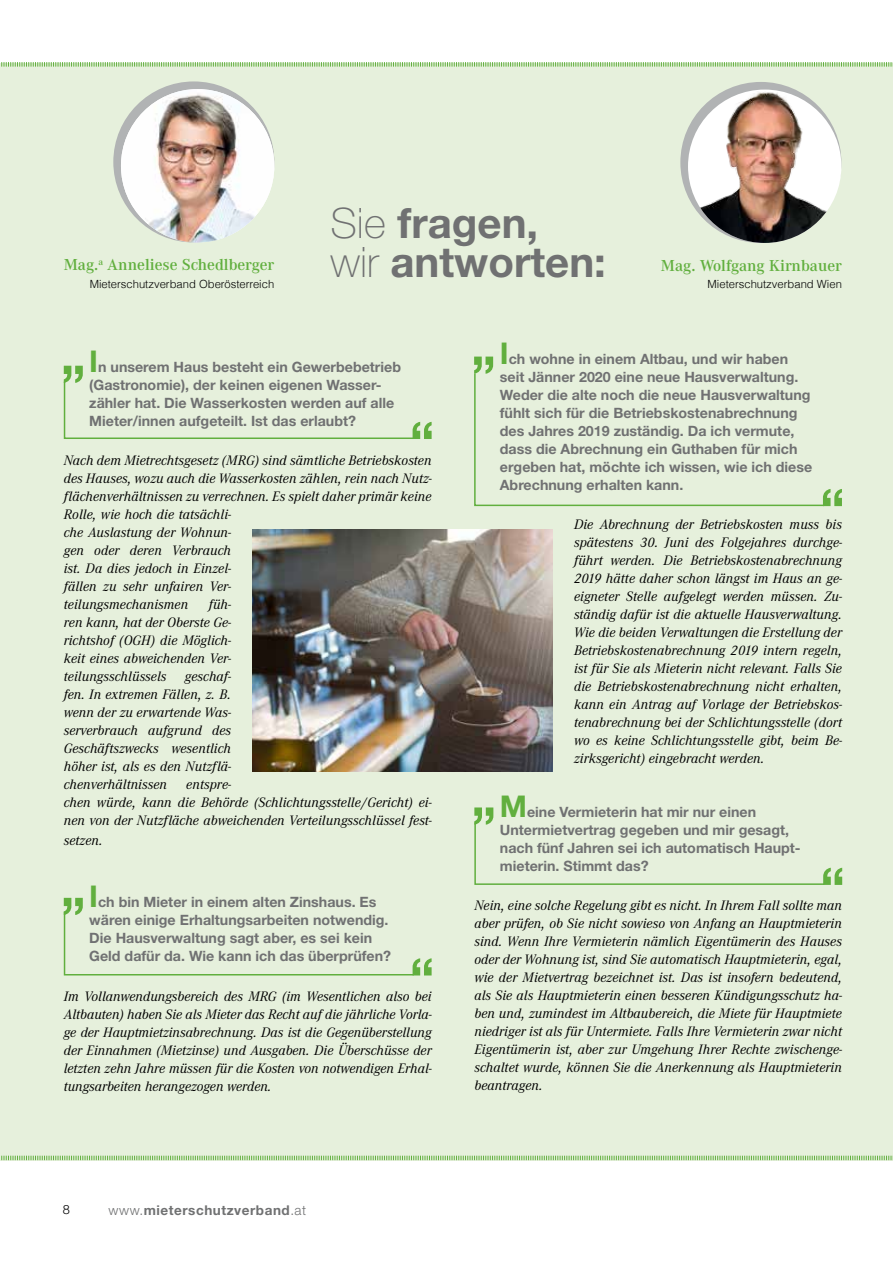
<style>
.page{position:relative;width:893px;height:1263px;background:#fff}
.page>*{position:absolute;margin:0;border:0;box-sizing:border-box;transform-origin:0 0}
.t1{font:700 42px "Helvetica Neue LT Std";color:#707172}
.t2{font:600 16.5px "Corporate A";color:#61af3e}
.t3{font:italic 14.25px/18px "Corporate A";letter-spacing:.005em;color:#000;text-align:justify}
.t4{font:700 14.25px/18px "Helvetica Neue LT Std";color:#707172}
.t5{font:700 13.5px "Helvetica Neue LT Std";letter-spacing:.04em;color:#707172}
.t6{font:300 12.75px "Helvetica Neue LT Std";color:#000}
.t7{font:300 11.25px "Helvetica";color:#000}
.s1{font-weight:100}
.s2{font-size:30px;color:#61af3e}
.s3{font-weight:300}
</style>
<div class="page">
<div style="left:0;top:63px;width:893px;height:1098px;background:#e6f0dc"></div>
<svg style="left:1px;top:62px;width:892px;height:5px"></svg>
<div style="left:680px;top:82px;width:161px;height:161px;background:#b1b3b4;border-radius:50%"></div>
<img style="left:688px;top:90px;width:153px;height:153px;border-radius:77px">
<svg style="left:1px;top:1155px;width:892px;height:6px"></svg>
<div style="left:113px;top:81px;width:161px;height:161px;background:#b1b3b4;border-radius:50%"></div>
<img style="left:121px;top:89px;width:153px;height:153px;border-radius:77px">
<svg style="left:63px;top:366px;width:369px;height:73px"></svg>
<svg style="left:63px;top:898px;width:369px;height:78px"></svg>
<svg style="left:474px;top:807px;width:368px;height:78px"></svg>
<svg style="left:474px;top:357px;width:19px;height:15px"></svg>
<svg style="left:826px;top:489px;width:16px;height:17px"></svg>
<svg style="left:474px;top:372px;width:352px;height:135px"></svg>
<img style="left:252px;top:529px;width:301px;height:243px">
<h1 class="t1" style="left:330px;top:197px;width:209px"><span class="s1">Sie</span> fragen,</h1>
<p class="t2" style="left:64px;top:256px;width:212px">Mag.<sup>a</sup> Anneliese Schedlberger</p>
<h1 class="t1" style="left:330px;top:236px;width:277px"><span class="s1">wir</span> antworten:</h1>
<p class="t7" style="left:90px;top:277px;width:186px">Mieterschutzverband Oberösterreich</p>
<p class="t2" style="left:661px;top:256px;width:182px">Mag. Wolfgang Kirnbauer</p>
<p class="t7" style="left:707px;top:277px;width:136px">Mieterschutzverband Wien</p>
<p class="t4" style="left:89px;top:357px;width:313px"><span class="s2">I</span>n unserem Haus besteht ein Gewerbebetrieb (Gastronomie), der keinen eigenen Wasser&shy;zähler hat. Die Wasserkosten werden auf alle Mieter/innen aufgeteilt. Ist das erlaubt?</p>
<p class="t3" style="left:64px;top:451px;width:370px;text-align:left">Nach dem Mietrechtsgesetz (MRG) sind sämtliche Betriebskosten des Hauses, wozu auch die Wasserkosten zählen, rein nach Nutz&shy;flächenverhältnissen zu verrechnen. Es spielt daher primär keine Rolle, wie hoch die tatsächli-<br>che Auslastung der Wohnun-<br>gen oder deren Verbrauch<br>ist. Da dies jedoch in Einzel-<br>fällen zu sehr unfairen Ver-<br>teilungsmechanismen</p>
<p class="t3" style="left:64px;top:595px;width:169px;text-indent:145px">füh&shy;ren kann, hat der Oberste Ge&shy;richtshof (OGH) die Möglich&shy;keit eines abweichenden Ver&shy;teilungsschlüssels</p>
<p class="t3" style="left:64px;top:667px;width:169px;text-indent:121px">geschaf&shy;fen. In extremen Fällen, z. B. wenn der zu erwartende Was&shy;serverbrauch aufgrund des Geschäftszwecks wesentlich höher ist, als es den Nutzflä&shy;chenverhältnissen</p>
<p class="t3" style="left:64px;top:775px;width:370px;text-align:left;text-indent:123px">entspre-<br>chen würde, kann die Behörde (Schlichtungsstelle/Gericht) ei&shy;nen von der Nutzfläche abweichenden Verteilungsschlüssel fest-</p>
<p class="t3" style="left:64px;top:831px;width:40px">setzen.</p>
<p class="t4" style="left:89px;top:893px;width:303px"><span class="s2">I</span>ch bin Mieter in einem alten Zinshaus. Es wären einige Erhaltungsarbeiten notwendig.<br>Die Hausverwaltung sagt aber, es sei kein Geld dafür da. Wie kann ich das überprüfen?</p>
<p class="t3" style="left:64px;top:987px;width:370px">Im Vollanwendungsbereich des MRG (im Wesentlichen also bei Altbauten) haben Sie als Mieter das Recht auf die jährliche Vorla&shy;ge der Hauptmietzinsabrechnung. Das ist die Gegenüberstellung der Einnahmen (Mietzinse) und Ausgaben. Die Überschüsse der letzten zehn Jahre müssen für die Kosten von notwendigen Erhal&shy;tungsarbeiten herangezogen werden.</p>
<p class="t4" style="left:500px;top:349px;width:314px"><span class="s2">I</span>ch wohne in einem Altbau, und wir haben seit Jänner 2020 eine neue Hausverwaltung.<br>Weder die alte noch die neue Hausverwaltung fühlt sich für die Betriebskostenabrechnung des Jahres 2019 zuständig. Da ich vermute, dass die Abrechnung ein Guthaben für mich ergeben hat, möchte ich wissen, wie ich diese Abrechnung erhalten kann.</p>
<p class="t3" style="left:574px;top:515px;width:270px">Die Abrechnung der Betriebskosten muss bis spätestens 30. Juni des Folgejahres durchge&shy;führt werden. Die Betriebskostenabrechnung 2019 hätte daher schon längst im Haus an ge&shy;eigneter Stelle aufgelegt werden müssen. Zu&shy;ständig dafür ist die aktuelle Hausverwaltung.<br>Wie die beiden Verwaltungen die Erstellung der Betriebskostenabrechnung 2019 intern regeln, ist für Sie als Mieterin nicht relevant. Falls Sie die Betriebskostenabrechnung nicht erhalten, kann ein Antrag auf Vorlage der Betriebskos&shy;tenabrechnung bei der Schlichtungsstelle (dort wo es keine Schlichtungsstelle gibt, beim Be&shy;zirksgericht) eingebracht werden.</p>
<p class="t4" style="left:500px;top:803px;width:302px"><span class="s2">M</span>eine Vermieterin hat mir nur einen Untermietvertrag gegeben und mir gesagt, nach fünf Jahren sei ich automatisch Haupt&shy;mieterin. Stimmt das?</p>
<p class="t3" style="left:474px;top:897px;width:369px">Nein, eine solche Regelung gibt es nicht. In Ihrem Fall sollte man aber prüfen, ob Sie nicht sowieso von Anfang an Hauptmieterin sind. Wenn Ihre Vermieterin nämlich Eigentümerin des Hauses oder der Wohnung ist, sind Sie automatisch Hauptmieterin, egal, wie der Mietvertrag bezeichnet ist. Das ist insofern bedeutend, als Sie als Hauptmieterin einen besseren Kündigungsschutz ha&shy;ben und, zumindest im Altbaubereich, die Miete für Hauptmiete niedriger ist als für Untermiete. Falls Ihre Vermieterin zwar nicht Eigentümerin ist, aber zur Umgehung Ihrer Rechte zwischenge&shy;schaltet wurde, können Sie die Anerkennung als Hauptmieterin beantragen.</p>
<p class="t6" style="left:63px;top:1201px;width:9px">8</p>
<p class="t5" style="left:109px;top:1202px;width:199px"><span class="s3">www.</span>mieterschutzverband<span class="s3">.at</span></p>
</div>
